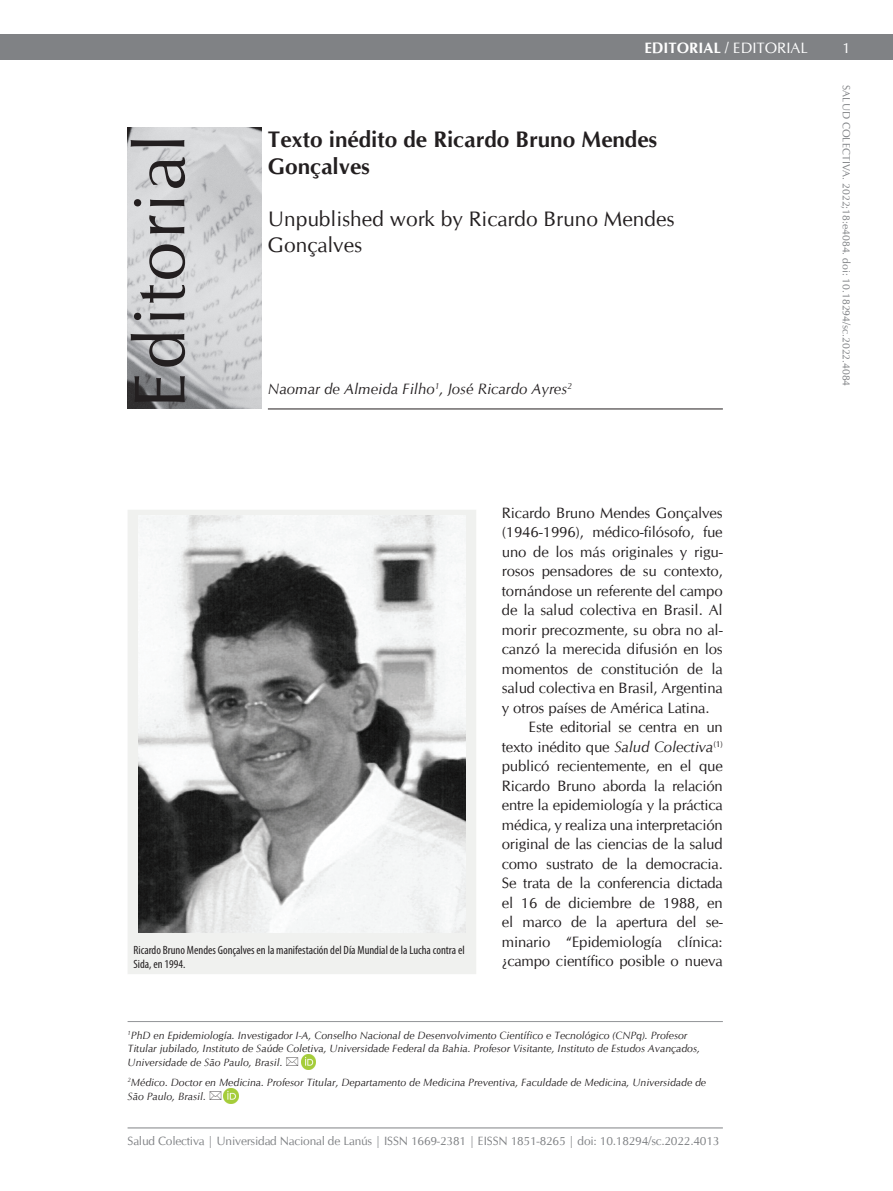
<style>
.page{position:relative;width:893px;height:1191px;background:#fff}
.page>*{position:absolute;margin:0;border:0;box-sizing:border-box;transform-origin:0 0}
.t1{font:72px "CG Omega";letter-spacing:.035em;color:#231f20}
.t2{font:700 22.5px/27px "CG Omega";color:#231f20}
.t3{font:21px/25.2px "CG Omega";color:#231f20}
.t4{font:15px "CG Omega";letter-spacing:-.01em;color:#231f20}
.t5{font:italic 15px "CG Omega";color:#231f20}
.t6{font:700 15px "CG Omega";color:#fff}
.t7{font:15px "CG Omega";color:#fff}
.t8{font:12px "CG Omega";letter-spacing:-.015em;color:#808285}
.t9{font:condensed 12px/14.4px "Myriad Pro";color:#231f20}
.t10{font:italic 10.5px/12.6px "CG Omega";color:#231f20}
.t11{font:10.5px "CG Omega";color:#808285}
.s1{font-weight:400}
.s2{font-style:italic}
</style>
<div class="page">
<div style="left:0;top:34px;width:893px;height:26px;background:#808285"></div>
<img style="left:128px;top:128px;width:133px;height:280px">
<hr style="left:128px;top:1127px;width:595px;height:1px;background:#808285">
<hr style="left:268px;top:409px;width:455px;height:1px;background:#231f20">
<hr style="left:128px;top:1021px;width:595px;height:1px;background:#939598">
<img style="left:301px;top:1054px;width:15px;height:15px">
<img style="left:223px;top:1089px;width:15px;height:14px">
<div style="left:128px;top:510px;width:348px;height:464px;background:#f0f1ef"></div>
<img style="left:138px;top:516px;width:328px;height:416px">
<p class="t6" style="left:644px;top:38px;width:165px">EDITORIAL / <span class="s1">EDITORIAL</span></p>
<p class="t7" style="left:842px;top:39px;width:10px">1</p>
<p class="t11" style="left:852px;top:85px;width:303px;rotate:90deg">SALUD COLECTIVA. 2022;18:e4084. doi: 10.18294/sc.2022.4084</p>
<h1 class="t1" style="left:117px;top:407px;width:275px;rotate:-90deg">Editorial</h1>
<h2 class="t2" style="left:268px;top:126px;width:391px">Texto inédito de Ricardo Bruno Mendes<br>Gonçalves</h2>
<h3 class="t3" style="left:268px;top:207px;width:408px">Unpublished work by Ricardo Bruno Mendes<br>Gonçalves</h3>
<p class="t5" style="left:268px;top:379px;width:306px">Naomar de Almeida Filho<sup>1</sup>, José Ricardo Ayres<sup>2</sup></p>
<p class="t9" style="left:134px;top:942px;width:333px">Ricardo Bruno Mendes Gonçalves en la manifestación del Día Mundial de la Lucha contra el<br>Sida, en 1994.</p>
<p class="t4" style="left:502px;top:503px;width:222px">Ricardo Bruno Mendes Gonçalves</p>
<p class="t4" style="left:502px;top:523px;width:223px">(1946-1996), médico-filósofo, fue</p>
<p class="t4" style="left:502px;top:542px;width:223px">uno de los más originales y rigu-</p>
<p class="t4" style="left:502px;top:562px;width:223px">rosos pensadores de su contexto,</p>
<p class="t4" style="left:502px;top:581px;width:223px">tornándose un referente del campo</p>
<p class="t4" style="left:502px;top:601px;width:222px">de la salud colectiva en Brasil. Al</p>
<p class="t4" style="left:502px;top:620px;width:223px">morir precozmente, su obra no al-</p>
<p class="t4" style="left:502px;top:640px;width:223px">canzó la merecida difusión en los</p>
<p class="t4" style="left:502px;top:659px;width:223px">momentos de constitución de la</p>
<p class="t4" style="left:502px;top:679px;width:222px">salud colectiva en Brasil, Argentina</p>
<p class="t4" style="left:502px;top:698px;width:209px">y otros países de América Latina.</p>
<p class="t4" style="left:529px;top:718px;width:195px">Este editorial se centra en un</p>
<p class="t4" style="left:502px;top:737px;width:223px">texto inédito que <span class="s2">Salud Colectiva</span><sup>(1)</sup></p>
<p class="t4" style="left:502px;top:757px;width:223px">publicó recientemente, en el que</p>
<p class="t4" style="left:502px;top:776px;width:222px">Ricardo Bruno aborda la relación</p>
<p class="t4" style="left:502px;top:796px;width:222px">entre la epidemiología y la práctica</p>
<p class="t4" style="left:502px;top:815px;width:222px">médica, y realiza una interpretación</p>
<p class="t4" style="left:502px;top:835px;width:222px">original de las ciencias de la salud</p>
<p class="t4" style="left:502px;top:854px;width:223px">como sustrato de la democracia.</p>
<p class="t4" style="left:502px;top:874px;width:222px">Se trata de la conferencia dictada</p>
<p class="t4" style="left:502px;top:893px;width:223px">el 16 de diciembre de 1988, en</p>
<p class="t4" style="left:502px;top:913px;width:223px">el marco de la apertura del se-</p>
<p class="t4" style="left:502px;top:932px;width:222px">minario “Epidemiología clínica:</p>
<p class="t4" style="left:502px;top:952px;width:223px">¿campo científico posible o nueva</p>
<p class="t10" style="left:128px;top:1029px;width:574px"><sup>1</sup>PhD en Epidemiología. Investigador I-A, Conselho Nacional de Desenvolvimento Científico e Tecnológico (CNPq). Profesor<br>Titular jubilado, Instituto de Saúde Coletiva, Universidade Federal da Bahia. Profesor Visitante, Instituto de Estudos Avançados,</p>
<p class="t10" style="left:128px;top:1052px;width:580px;line-height:19.8px">Universidade de São Paulo, Brasil.<br><sup>2</sup>Médico. Doctor en Medicina. Profesor Titular, Departamento de Medicina Preventiva, Faculdade de Medicina, Universidade de</p>
<p class="t10" style="left:128px;top:1090px;width:80px">São Paulo, Brasil.</p>
<p class="t8" style="left:128px;top:1133px;width:593px">Salud Colectiva | Universidad Nacional de Lanús | ISSN 1669-2381 | EISSN 1851-8265 | doi: 10.18294/sc.2022.4013</p>
</div>
